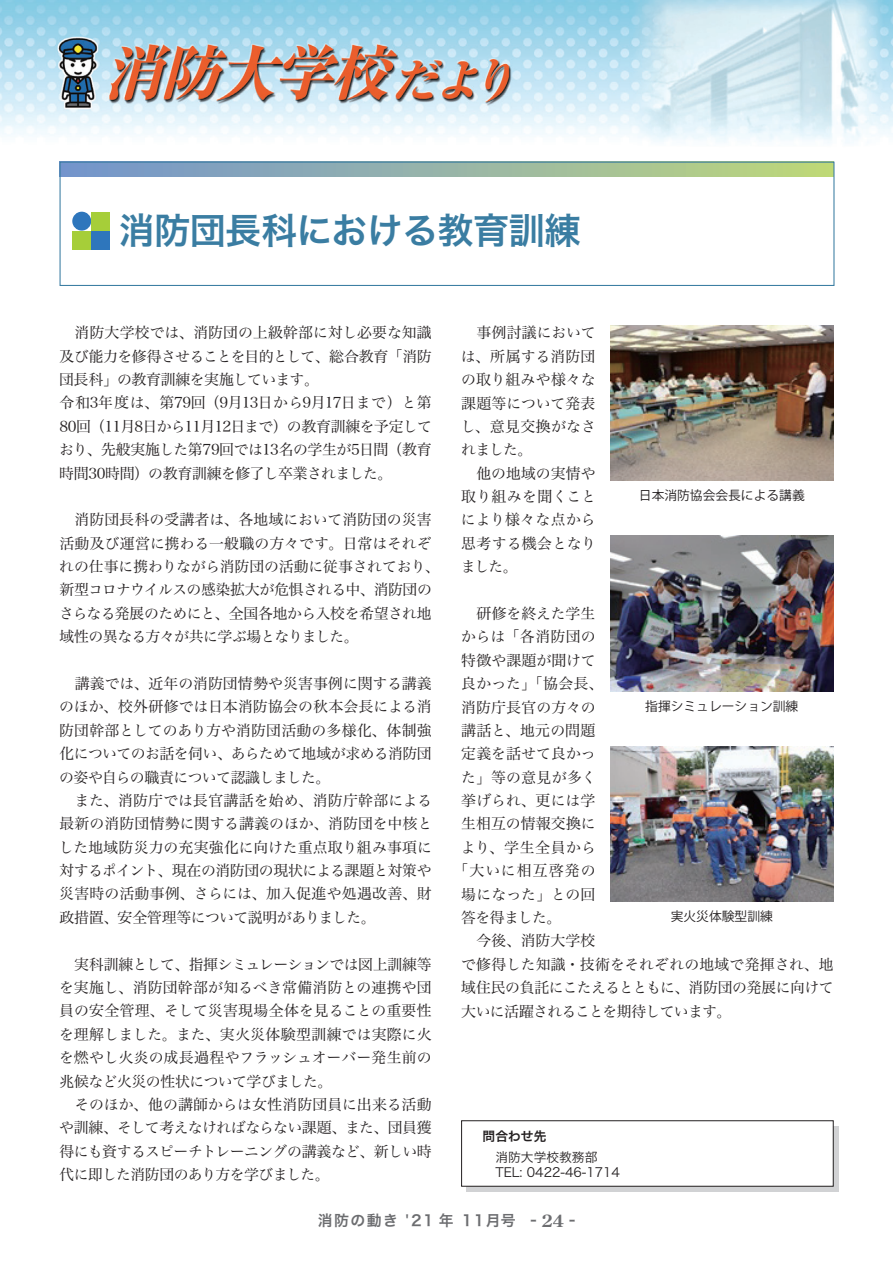
<style>
.page{position:relative;width:893px;height:1263px;background:#fff}
.page>*{position:absolute;margin:0;border:0;box-sizing:border-box;transform-origin:0 0}
.t1{font:36.15px "Hira Kaku Pro N W6";letter-spacing:-.02em;color:#3a7da2}
.t2{font:14.85px/23.4px "Hira Min Pro N W3";letter-spacing:-.015em;color:#231f20}
.t3{font:14.85px/23.4px "Hira Min Pro N W3";letter-spacing:.005em;color:#231f20}
.t4{font:14.85px "Hira Min Pro N W3";letter-spacing:.01em;color:#231f20}
.t5{font:14.85px "Hira Min Pro N W3";letter-spacing:-.05em;color:#231f20}
.t6{font:14.85px "Hira Min Pro N W3";letter-spacing:.015em;color:#231f20}
.t7{font:14.85px "Hira Kaku Pro W6";letter-spacing:.1em;color:#6c6d70}
.t8{font:14.85px "Hira Min Pro N W3";letter-spacing:.02em;color:#231f20}
.t9{font:14.85px "Hira Min Pro N W3";letter-spacing:.035em;color:#231f20}
.t10{font:14.85px "Hira Min Pro N W3";letter-spacing:.07em;color:#231f20}
.t11{font:12.75px "Koz Go Pro";color:#231f20}
.t12{font:12.75px/15.9px "Hira Kaku Pro N W3";color:#231f20}
.t13{font:12.75px "Hira Kaku Pro N W6";color:#231f20}
.s1{font-family:"Century Old Style Std";font-weight:700;font-size:16.95px}
</style>
<div class="page">
<svg style="left:62px;top:164px;width:770px;height:12px;background:#97b5a5"></svg>
<div style="left:72px;top:212px;width:19px;height:19px;background:#2e76bc;border-radius:50%"></div>
<div style="left:91px;top:212px;width:19px;height:19px;background:#a6ce39"></div>
<div style="left:72px;top:231px;width:19px;height:18px;background:#a6ce39"></div>
<div style="left:91px;top:231px;width:19px;height:18px;background:#2e76bc"></div>
<div style="left:60px;top:162px;width:774px;height:124px;border:1px solid #3a7da2"></div>
<img style="left:610px;top:325px;width:223px;height:155px">
<img style="left:610px;top:536px;width:223px;height:155px">
<img style="left:610px;top:746px;width:223px;height:155px">
<svg style="left:467px;top:1126px;width:372px;height:66px;background:#bbbbbd"></svg>
<div style="left:462px;top:1121px;width:371px;height:65px;background:#fff"></div>
<div style="left:461px;top:1120px;width:372px;height:66px;border:1px solid #231f20"></div>
<img style="left:0;top:0;width:893px;height:143px">
<h1 class="t1" style="left:119px;top:198px;width:463px">消防団長科における教育訓練</h1>
<p class="t2" style="left:59px;top:320px;width:374px">　消防大学校では、消防団の上級幹部に対し必要な知識及び能力を修得させることを目的として、総合教育「消防団長科」の教育訓練を実施しています。<br>令和3年度は、第79回（9月13日から9月17日まで）と第<br>80回（11月8日から11月12日まで）の教育訓練を予定しており、先般実施した第79回では13名の学生が5日間（教育時間30時間）の教育訓練を修了し卒業されました。</p>
<p class="t2" style="left:59px;top:507px;width:382px">　消防団長科の受講者は、各地域において消防団の災害活動及び運営に携わる一般職の方々です。日常はそれぞれの仕事に携わりながら消防団の活動に従事されており、新型コロナウイルスの感染拡大が危惧される中、消防団のさらなる発展のためにと、全国各地から入校を希望され地域性の異なる方々が共に学ぶ場となりました。</p>
<p class="t2" style="left:59px;top:670px;width:375px">　講義では、近年の消防団情勢や災害事例に関する講義のほか、校外研修では日本消防協会の秋本会長による消防団幹部としてのあり方や消防団活動の多様化、体制強化についてのお話を伺い、あらためて地域が求める消防団の姿や自らの職責について認識しました。<br>　また、消防庁では長官講話を始め、消防庁幹部による最新の消防団情勢に関する講義のほか、消防団を中核とした地域防災力の充実強化に向けた重点取り組み事項に対するポイント、現在の消防団の現状による課題と対策や災害時の活動事例、さらには、加入促進や処遇改善、財政措置、安全管理等について説明がありました。</p>
<p class="t2" style="left:59px;top:951px;width:374px">　実科訓練として、指揮シミュレーションでは図上訓練等を実施し、消防団幹部が知るべき常備消防との連携や団員の安全管理、そして災害現場全体を見ることの重要性を理解しました。また、実火災体験型訓練では実際に火を燃やし火炎の成長過程やフラッシュオーバー発生前の兆候など火災の性状について学びました。<br>　そのほか、他の講師からは女性消防団員に出来る活動や訓練、そして考えなければならない課題、また、団員獲得にも資するスピーチトレーニングの講義など、新しい時代に即した消防団のあり方を学びました。</p>
<p class="t3" style="left:461px;top:320px;width:137px">　事例討議においては、所属する消防団の取り組みや様々な課題等について発表し、意見交換がなされました。<br>　他の地域の実情や取り組みを聞くことにより様々な点から思考する機会となりました。</p>
<p class="t2" style="left:461px;top:600px;width:136px">　研修を終えた学生</p>
<p class="t6" style="left:461px;top:624px;width:136px">からは「各消防団の</p>
<p class="t3" style="left:461px;top:647px;width:136px">特徴や課題が聞けて</p>
<p class="t2" style="left:461px;top:670px;width:144px">良かった」「協会長、</p>
<p class="t3" style="left:461px;top:694px;width:136px">消防庁長官の方々の</p>
<p class="t8" style="left:461px;top:718px;width:136px">講話と、地元の問題</p>
<p class="t2" style="left:461px;top:741px;width:136px">定義を話せて良かっ</p>
<p class="t6" style="left:461px;top:764px;width:137px">た」等の意見が多く</p>
<p class="t3" style="left:461px;top:787px;width:136px">挙げられ、更には学</p>
<p class="t3" style="left:461px;top:811px;width:136px">生相互の情報交換に</p>
<p class="t9" style="left:461px;top:834px;width:137px">より、学生全員から</p>
<p class="t10" style="left:453px;top:858px;width:144px">「大いに相互啓発の</p>
<p class="t3" style="left:461px;top:881px;width:136px">場になった」との回</p>
<p class="t2" style="left:461px;top:904px;width:101px">答を得ました。</p>
<p class="t2" style="left:461px;top:928px;width:136px">　今後、消防大学校</p>
<p class="t4" style="left:461px;top:951px;width:374px">で修得した知識・技術をそれぞれの地域で発揮され、地</p>
<p class="t2" style="left:461px;top:974px;width:374px">域住民の負託にこたえるとともに、消防団の発展に向けて</p>
<p class="t5" style="left:461px;top:998px;width:272px">大いに活躍されることを期待しています。</p>
<p class="t11" style="left:639px;top:487px;width:167px">日本消防協会会長による講義</p>
<p class="t11" style="left:645px;top:698px;width:155px">指揮シミュレーション訓練</p>
<p class="t11" style="left:671px;top:908px;width:104px">実火災体験型訓練</p>
<p class="t13" style="left:483px;top:1125px;width:65px">問合わせ先</p>
<p class="t12" style="left:483px;top:1148px;width:139px">　消防大学校教務部　TEL: 0422-46-1714</p>
<p class="t7" style="left:318px;top:1207px;width:259px">消防の動き '21 年 11月号 - <span class="s1">24</span> -</p>
</div>
